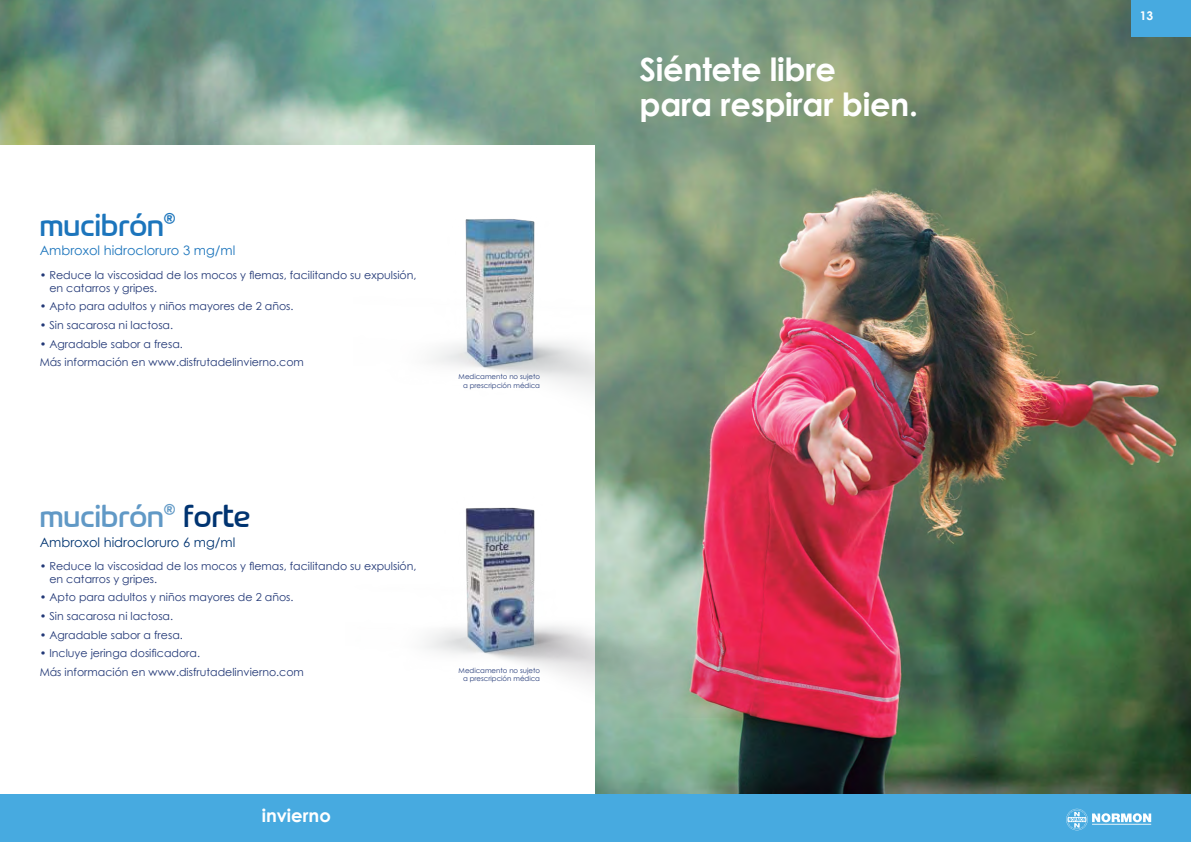
<style>
.page{position:relative;width:1191px;height:842px;background:#fff}
.page>*{position:absolute;margin:0;border:0;box-sizing:border-box;transform-origin:0 0}
.t1{font:32.4px "Spaceota";color:#6199c6}
.t2{font:32.4px "Spaceota";color:#1c75bc}
.t3{font:700 32px/35px "Century Gothic";letter-spacing:-.01em;color:#fff}
.t4{font:700 18px "Century Gothic";color:#fff}
.t5{font:13px "Century Gothic";color:#1c75bc}
.t6{font:13px "Century Gothic";color:#003471}
.t7{font:700 12px "Century Gothic";color:#fff}
.t8{font:11px/13px "Century Gothic";color:#233977}
.t9{font:7px/8.4px "Century Gothic";color:#233977;text-align:right}
.s1{color:#003471}
</style>
<div class="page">
<img style="left:0;top:0;width:595px;height:145px">
<img style="left:595px;top:0;width:596px;height:795px">
<div style="left:0;top:795px;width:1191px;height:47px;background:#47aae0"></div>
<div style="left:1131px;top:0;width:60px;height:37px;background:#47aae0"></div>
<svg style="left:1066px;top:809px;width:85px;height:21px"></svg>
<img style="left:425px;top:494px;width:338px;height:223px">
<img style="left:432px;top:217px;width:292px;height:202px">
<h1 class="t2" style="left:40px;top:213px;width:138px">mucibrón<sup>®</sup></h1>
<p class="t5" style="left:40px;top:242px;width:197px">Ambroxol hidrocloruro 3 mg/ml</p>
<p class="t8" style="left:49px;top:268px;width:369px;text-indent:-10px">• Reduce la viscosidad de los mocos y flemas, facilitando su expulsión, en catarros y gripes.</p>
<p class="t8" style="left:40px;top:300px;width:255px">• Apto para adultos y niños mayores de 2 años.</p>
<p class="t8" style="left:40px;top:318px;width:135px">• Sin sacarosa ni lactosa.</p>
<p class="t8" style="left:40px;top:334px;width:266px;line-height:18.7px">• Agradable sabor a fresa.<br>Más información en www.disfrutadelinvierno.com</p>
<p class="t9" style="left:458px;top:372px;width:83px">Medicamento no sujeto a prescripción médica</p>
<h1 class="t1" style="left:40px;top:504px;width:212px">mucibrón<sup>®</sup> <span class="s1">forte</span></h1>
<p class="t6" style="left:40px;top:533px;width:197px">Ambroxol hidrocloruro 6 mg/ml</p>
<p class="t8" style="left:49px;top:559px;width:369px;text-indent:-10px">• Reduce la viscosidad de los mocos y flemas, facilitando su expulsión, en catarros y gripes.</p>
<p class="t8" style="left:40px;top:591px;width:255px">• Apto para adultos y niños mayores de 2 años.</p>
<p class="t8" style="left:40px;top:609px;width:135px">• Sin sacarosa ni lactosa.</p>
<p class="t8" style="left:40px;top:628px;width:145px">• Agradable sabor a fresa.</p>
<p class="t8" style="left:40px;top:644px;width:266px;line-height:18.7px">• Incluye jeringa dosificadora.<br>Más información en www.disfrutadelinvierno.com</p>
<p class="t9" style="left:458px;top:666px;width:83px">Medicamento no sujeto a prescripción médica</p>
<h3 class="t4" style="left:262px;top:801px;width:71px">invierno</h3>
<h2 class="t3" style="left:639px;top:50px;width:280px">Siéntete libre<br>para respirar bien.</h2>
<p class="t7" style="left:1139px;top:7px;width:15px">13</p>
</div>
